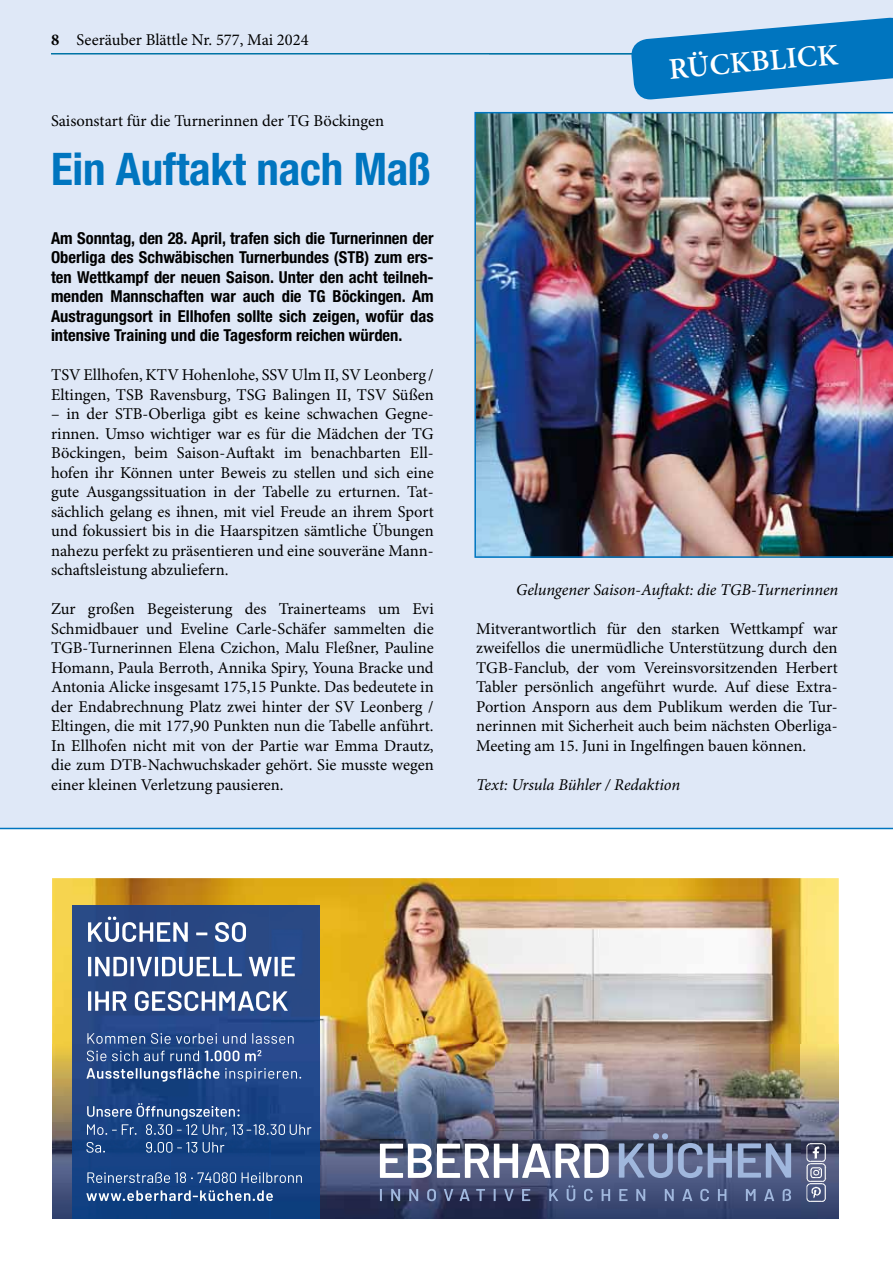
<style>
.page{position:relative;width:893px;height:1263px;background:#fff}
.page>*{position:absolute;margin:0;border:0;box-sizing:border-box;transform-origin:0 0}
.t1{font:700 condensed 45px "Helvetica Neue LT Pro";letter-spacing:-.005em;color:#0075bf}
.t2{font:600 30px "Minion Pro";color:#fff}
.t3{font:16.5px/19.5px "Minion Pro";color:#000;text-align:justify}
.t4{font:700 condensed 16.5px/19.5px "Helvetica Neue LT Pro";color:#000;text-align:justify}
.t5{font:italic 16.5px "Minion Pro";letter-spacing:-.005em;color:#000}
.s1{font-weight:700}
</style>
<div class="page">
<div style="left:0;top:0;width:893px;height:828px;background:#dfe8f7"></div>
<hr style="left:51px;top:53px;width:787px;height:1px;background:#0074a6">
<img style="left:52px;top:878px;width:787px;height:167px">
<img style="left:52px;top:1045px;width:21px;height:173px">
<img style="left:320px;top:1045px;width:519px;height:173px">
<img style="left:73px;top:905px;width:247px;height:313px">
<svg style="left:380px;top:1189px;width:2px;height:12px"></svg>
<svg style="left:391px;top:1189px;width:9px;height:12px"></svg>
<svg style="left:409px;top:1189px;width:9px;height:12px"></svg>
<svg style="left:427px;top:1189px;width:9px;height:12px"></svg>
<svg style="left:444px;top:1189px;width:9px;height:12px"></svg>
<svg style="left:460px;top:1189px;width:10px;height:12px"></svg>
<svg style="left:476px;top:1189px;width:9px;height:12px"></svg>
<svg style="left:494px;top:1189px;width:2px;height:12px"></svg>
<svg style="left:504px;top:1189px;width:10px;height:12px"></svg>
<svg style="left:522px;top:1189px;width:8px;height:12px"></svg>
<svg style="left:549px;top:1189px;width:9px;height:12px"></svg>
<svg style="left:567px;top:1185px;width:8px;height:16px"></svg>
<svg style="left:584px;top:1189px;width:9px;height:12px"></svg>
<svg style="left:602px;top:1189px;width:8px;height:12px"></svg>
<svg style="left:619px;top:1189px;width:8px;height:12px"></svg>
<svg style="left:636px;top:1189px;width:9px;height:12px"></svg>
<svg style="left:665px;top:1189px;width:9px;height:12px"></svg>
<svg style="left:682px;top:1189px;width:10px;height:12px"></svg>
<svg style="left:700px;top:1189px;width:9px;height:12px"></svg>
<svg style="left:718px;top:1189px;width:8px;height:12px"></svg>
<svg style="left:746px;top:1189px;width:10px;height:12px"></svg>
<svg style="left:764px;top:1189px;width:10px;height:12px"></svg>
<svg style="left:783px;top:1189px;width:8px;height:12px"></svg>
<svg style="left:380px;top:1143px;width:229px;height:35px"></svg>
<svg style="left:619px;top:1133px;width:113px;height:45px;background:#697495"></svg>
<svg style="left:738px;top:1143px;width:53px;height:34px;background:#7585a8"></svg>
<svg style="left:86px;top:1068px;width:215px;height:13px;background:#5572a3"></svg>
<svg style="left:87px;top:1050px;width:174px;height:11px;background:#526ea0"></svg>
<svg style="left:87px;top:1033px;width:207px;height:11px;background:#506da1"></svg>
<svg style="left:88px;top:991px;width:200px;height:20px"></svg>
<svg style="left:88px;top:957px;width:207px;height:19px"></svg>
<svg style="left:88px;top:916px;width:158px;height:26px"></svg>
<svg style="left:86px;top:1190px;width:187px;height:11px;background:#5c7ca8"></svg>
<svg style="left:87px;top:1172px;width:215px;height:11px;background:#4b6ea1"></svg>
<svg style="left:87px;top:1103px;width:224px;height:33px;background:#365b94"></svg>
<svg style="left:203px;top:1142px;width:21px;height:11px"></svg>
<svg style="left:146px;top:1142px;width:51px;height:11px"></svg>
<svg style="left:86px;top:1142px;width:19px;height:11px"></svg>
<img style="left:806px;top:1142px;width:20px;height:61px">
<hr style="left:0;top:828px;width:893px;height:1px;background:#0075bf">
<img style="left:474px;top:112px;width:419px;height:446px">
<svg style="left:630px;top:17px;width:263px;height:83px"></svg>
<p class="t3" style="left:51px;top:31px;width:259px"><span class="s1">8</span> Seeräuber Blättle Nr. 577, Mai 2024</p>
<p class="t3" style="left:51px;top:112px;width:335px">Saisonstart für die Turnerinnen der TG Böckingen</p>
<h1 class="t1" style="left:51px;top:142px;width:381px">Ein Auftakt nach Maß</h1>
<p class="t4" style="left:51px;top:228px;width:384px">Am Sonntag, den 28. April, trafen sich die Turnerinnen der Oberliga des Schwäbischen Turnerbundes (STB) zum ers&shy;ten Wettkampf der neuen Saison. Unter den acht teilneh&shy;menden Mannschaften war auch die TG Böckingen. Am Austragungsort in Ellhofen sollte sich zeigen, wofür das intensive Training und die Tagesform reichen würden.</p>
<p class="t3" style="left:51px;top:366px;width:384px">TSV Ellhofen, KTV Hohenlohe, SSV Ulm II, SV Leonberg /<br>Eltingen, TSB Ravensburg, TSG Balingen II, TSV Süßen</p>
<p class="t3" style="left:51px;top:405px;width:384px">– in der STB-Oberliga gibt es keine schwachen Gegne&shy;rinnen. Umso wichtiger war es für die Mädchen der TG Böckingen, beim Saison-Auftakt im benachbarten Ell&shy;hofen ihr Können unter Beweis zu stellen und sich eine gute Ausgangssituation in der Tabelle zu erturnen. Tat&shy;sächlich gelang es ihnen, mit viel Freude an ihrem Sport und fokussiert bis in die Haarspitzen sämtliche Übungen nahezu perfekt zu präsentieren und eine souveräne Mann&shy;schaftsleistung abzuliefern.</p>
<p class="t3" style="left:51px;top:600px;width:384px">Zur großen Begeisterung des Trainerteams um Evi Schmidbauer und Eveline Carle-Schäfer sammelten die TGB-Turnerinnen Elena Czichon, Malu Fleßner, Pauline Homann, Paula Berroth, Annika Spiry, Youna Bracke und Antonia Alicke insgesamt 175,15 Punkte. Das bedeutete in der Endabrechnung Platz zwei hinter der SV Leonberg / Eltingen, die mit 177,90 Punkten nun die Tabelle anführt.<br>In Ellhofen nicht mit von der Partie war Emma Drautz, die zum DTB-Nachwuchskader gehört. Sie musste wegen einer kleinen Verletzung pausieren.</p>
<h2 class="t2" style="left:667px;top:51px;width:57px;rotate:-5deg">Rückbl</h2>
<p class="t5" style="left:516px;top:579px;width:324px">Gelungener Saison-Auftakt: die TGB-Turnerinnen</p>
<p class="t3" style="left:476px;top:619px;width:363px">Mitverantwortlich für den starken Wettkampf war zweifellos die unermüdliche Unterstützung durch den TGB-Fanclub, der vom Vereinsvorsitzenden Herbert Tabler persönlich angeführt wurde. Auf diese Extra-Portion Ansporn aus dem Publikum werden die Tur&shy;nerinnen mit Sicherheit auch beim nächsten Oberliga-Meeting am 15. Juni in Ingelfingen bauen können.</p>
<p class="t5" style="left:476px;top:775px;width:205px">Text: Ursula Bühler / Redaktion</p>
</div>
